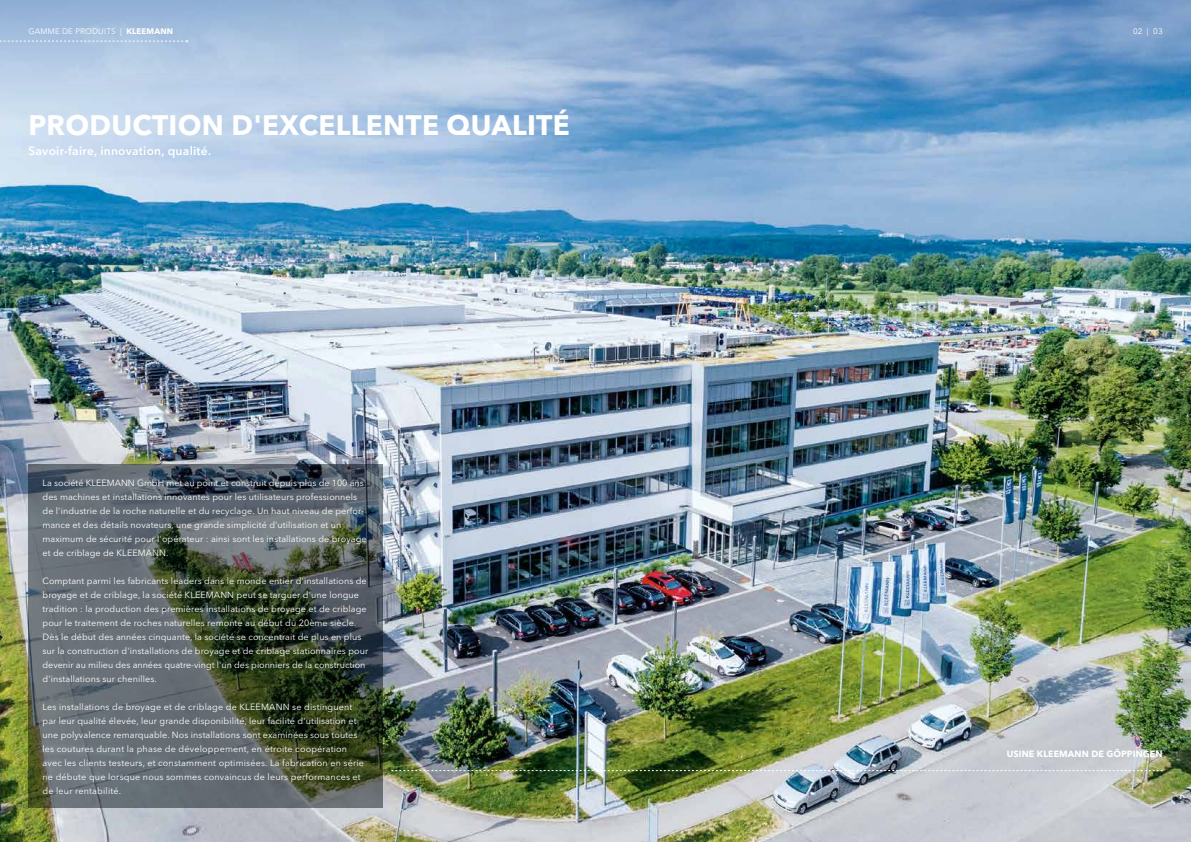
<style>
.page{position:relative;width:1191px;height:842px;background:#fff}
.page>*{position:absolute;margin:0;border:0;box-sizing:border-box;transform-origin:0 0}
.t1{font:700 28px "Avenir Next LT Pro";letter-spacing:.01em;color:#fff}
.t2{font:600 12px "Avenir Next LT Pro";letter-spacing:.02em;color:#fff}
.t3{font:9px/14px "Avenir Next LT Pro";letter-spacing:.01em;color:#fff}
.t4{font:700 9px "Avenir Next LT Pro";letter-spacing:.01em;color:#fff}
.t5{font:8px "Avenir Next LT Pro";letter-spacing:.02em;color:#fff}
.s1{font-weight:700}
</style>
<div class="page">
<img style="left:0;top:120px;width:1191px;height:722px">
<svg style="left:0;top:0;width:1191px;height:120px;background:#8cafd5"></svg>
<svg style="left:391px;top:770px;width:771px;height:1px"></svg>
<svg style="left:0;top:40px;width:188px;height:2px"></svg>
<svg style="left:28px;top:465px;width:355px;height:343px;background:#525c59"></svg>
<p class="t5" style="left:28px;top:27px;width:146px">GAMME DE PRODUITS | <span class="s1">KLEEMANN</span></p>
<p class="t5" style="left:1133px;top:27px;width:31px">02 | 03</p>
<h1 class="t1" style="left:28px;top:108px;width:543px">PRODUCTION D'EXCELLENTE QUALITÉ</h1>
<h2 class="t2" style="left:28px;top:143px;width:184px">Savoir-faire, innovation, qualité.</h2>
<p class="t3" style="left:43px;top:476px;width:326px">La société KLEEMANN GmbH met au point et construit depuis plus de 100 ans des machines et installations innovantes pour les utilisateurs professionnels de l'industrie de la roche naturelle et du recyclage. Un haut niveau de perfor&shy;mance et des détails novateurs, une grande simplicité d'utilisation et un maximum de sécurité pour l'opérateur : ainsi sont les installations de broyage et de criblage de KLEEMANN.</p>
<p class="t3" style="left:43px;top:574px;width:327px">Comptant parmi les fabricants leaders dans le monde entier d'installations de broyage et de criblage, la société KLEEMANN peut se targuer d'une longue tradition : la production des premières installations de broyage et de criblage pour le traitement de roches naturelles remonte au début du 20ème siècle.<br>Dès le début des années cinquante, la société se concentrait de plus en plus sur la construction d'installations de broyage et de criblage stationnaires pour devenir au milieu des années quatre-vingt l'un des pionniers de la construction d'installations sur chenilles.</p>
<p class="t3" style="left:43px;top:700px;width:323px">Les installations de broyage et de criblage de KLEEMANN se distinguent par leur qualité élevée, leur grande disponibilité, leur facilité d'utilisation et une polyvalence remarquable. Nos installations sont examinées sous toutes les coutures durant la phase de développement, en étroite coopération avec les clients testeurs, et constamment optimisées. La fabrication en série ne débute que lorsque nous sommes convaincus de leurs performances et de leur rentabilité.</p>
<p class="t4" style="left:1006px;top:748px;width:157px">USINE KLEEMANN DE GÖPPINGEN</p>
</div>
